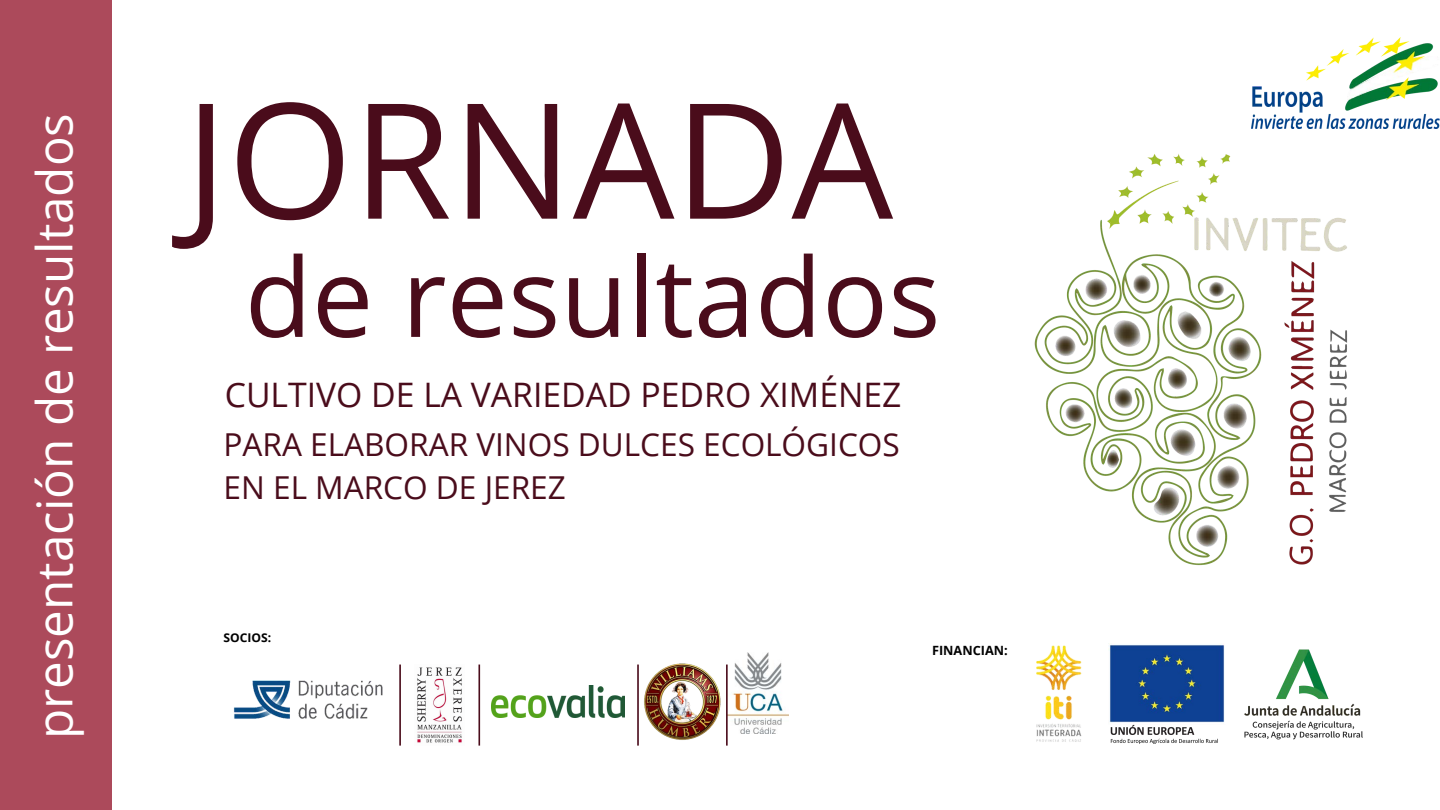
<style>
.page{position:relative;width:1440px;height:810px;background:#fff}
.page>*{position:absolute;margin:0;border:0;box-sizing:border-box;transform-origin:0 0}
.t1{font:160.7px "Open Sans";color:#4a0c1b}
.t2{font:109.7px "Open Sans";color:#4a0c1b}
.t3{font:49.3px "Open Sans";color:#fff}
.t4{font:33.7px "Open Sans";color:#4a0c1b}
.t5{font:31.6px/43.7px "Open Sans";color:#4a0c1b}
.t6{font:700 12.7px "Open Sans";color:#000}
.t7{font:700 12.1px "Open Sans";color:#000}
</style>
<div class="page">
<img style="left:233px;top:680px;width:150px;height:39px">
<img style="left:638px;top:663px;width:83px;height:77px">
<img style="left:727px;top:652px;width:61px;height:81px">
<img style="left:491px;top:685px;width:134px;height:33px">
<hr style="left:478px;top:665px;width:2px;height:81px;background:#4a0c1b">
<hr style="left:399px;top:665px;width:2px;height:81px;background:#4a0c1b">
<hr style="left:637px;top:665px;width:2px;height:81px;background:#4a0c1b">
<hr style="left:726px;top:665px;width:2px;height:81px;background:#4a0c1b">
<img style="left:417px;top:667px;width:45px;height:76px">
<img style="left:1109px;top:644px;width:116px;height:99px">
<img style="left:1036px;top:645px;width:46px;height:97px">
<img style="left:1252px;top:38px;width:187px;height:90px">
<img style="left:1034px;top:128px;width:326px;height:438px">
<div style="left:0;top:0;width:111px;height:810px;background:#ac4a5b"></div>
<img style="left:1244px;top:649px;width:119px;height:91px">
<p class="t3" style="left:20px;top:739px;width:627px;rotate:-90deg">presentación de resultados</p>
<p class="t1" style="left:185px;top:47px;width:710px">JORNADA</p>
<p class="t2" style="left:245px;top:220px;width:697px">de resultados</p>
<p class="t4" style="left:225px;top:371px;width:678px">CULTIVO DE LA VARIEDAD PEDRO XIMÉNEZ</p>
<p class="t5" style="left:224px;top:422px;width:678px">PARA ELABORAR VINOS DULCES ECOLÓGICOS<br>EN EL MARCO DE JEREZ</p>
<p class="t7" style="left:224px;top:629px;width:49px">SOCIOS:</p>
<p class="t6" style="left:932px;top:642px;width:77px">FINANCIAN:</p>
</div>
